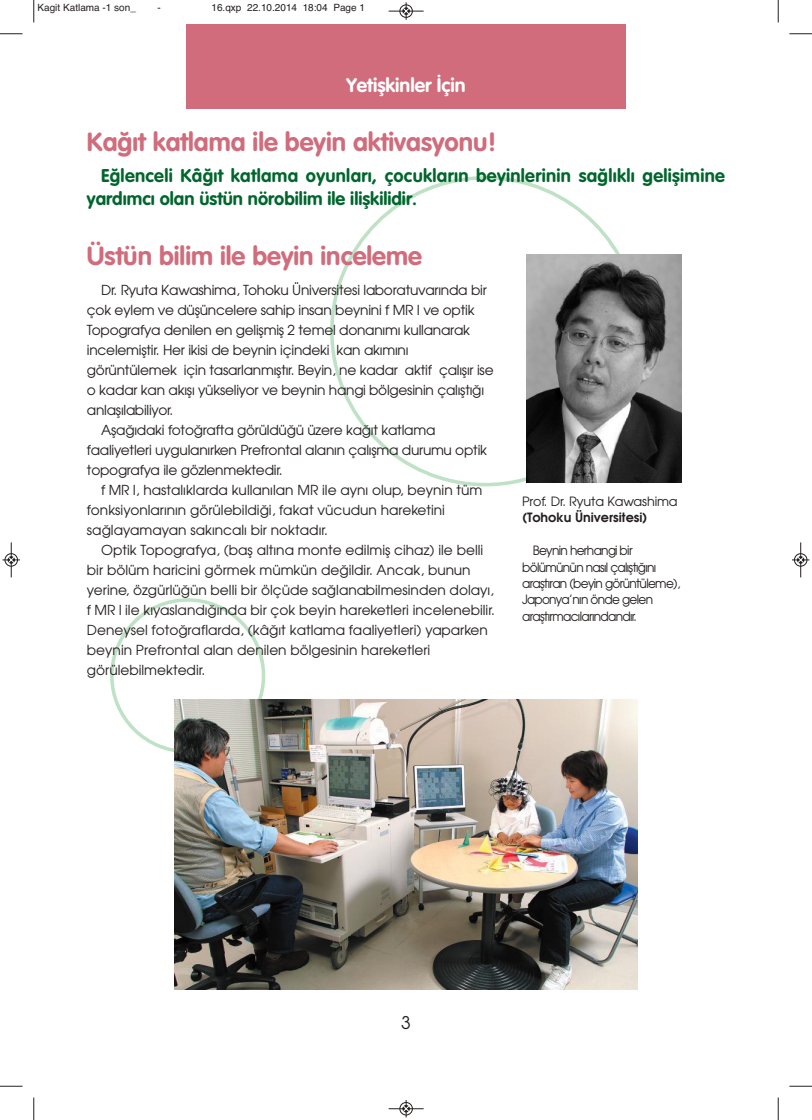
<style>
.page{position:relative;width:812px;height:1120px;background:#fff}
.page>*{position:absolute;margin:0;border:0;box-sizing:border-box;transform-origin:0 0}
.t1{font:25.88px "Vag Rounded Bold Turk";color:#d06c7c}
.t2{font:19.38px "Vag Rounded Bold Turk";color:#fff}
.t3{font:18.25px/23.8px "Vag Rounded Bold Turk";letter-spacing:.015em;color:#00662d}
.t4{font:17.5px "Avant Garde Tr";color:#241f1f}
.t5{font:13.75px "Avant Garde Tr";letter-spacing:-.015em;color:#241f1f}
.t6{font:12.75px/16.4px "Avant Garde Tr";letter-spacing:-.055em;color:#241f1f;scale:.95 1}
.t7{font:12.75px "Avant Garde Tr";letter-spacing:-.01em;color:#241f1f}
.t8{font:12.75px "Avant Garde Bold Tr";color:#241f1f}
.t9{font:10px "Helvetica";color:#241f1f}
</style>
<div class="page">
<svg style="left:330px;top:176px;width:310px;height:310px"></svg>
<div style="left:186px;top:24px;width:440px;height:85px;background:#d06c7c"></div>
<svg style="left:110px;top:598px;width:155px;height:154px"></svg>
<img style="left:526px;top:254px;width:156px;height:228px">
<img style="left:174px;top:700px;width:464px;height:289px">
<svg style="left:33px;top:0;width:2px;height:22px"></svg>
<svg style="left:0;top:33px;width:22px;height:2px"></svg>
<svg style="left:777px;top:0;width:2px;height:22px"></svg>
<svg style="left:789px;top:33px;width:23px;height:2px"></svg>
<svg style="left:33px;top:1097px;width:2px;height:23px"></svg>
<svg style="left:0;top:1086px;width:22px;height:1px"></svg>
<svg style="left:777px;top:1097px;width:2px;height:23px"></svg>
<svg style="left:789px;top:1086px;width:23px;height:1px"></svg>
<div style="left:399px;top:4px;width:14px;height:14px;border:1px solid #fff;border-radius:50%"></div>
<hr style="left:388px;top:11px;width:35px;height:1px;background:#241f1f">
<div style="left:400px;top:5px;width:12px;height:13px;border:1px solid #241f1f;border-radius:50%"></div>
<svg style="left:403px;top:2px;width:6px;height:18px"></svg>
<div style="left:399px;top:1102px;width:14px;height:13px;border:1px solid #fff;border-radius:50%"></div>
<hr style="left:388px;top:1108px;width:35px;height:1px;background:#241f1f">
<div style="left:400px;top:1102px;width:12px;height:13px;border:1px solid #241f1f;border-radius:50%"></div>
<svg style="left:403px;top:1100px;width:6px;height:17px"></svg>
<div style="left:5px;top:553px;width:13px;height:14px;border:1px solid #fff;border-radius:50%"></div>
<hr style="left:11px;top:542px;width:1px;height:35px;background:#241f1f">
<div style="left:5px;top:553px;width:13px;height:13px;border:1px solid #241f1f;border-radius:50%"></div>
<svg style="left:2px;top:557px;width:18px;height:6px"></svg>
<div style="left:794px;top:553px;width:13px;height:14px;border:1px solid #fff;border-radius:50%"></div>
<hr style="left:800px;top:542px;width:1px;height:35px;background:#241f1f">
<div style="left:794px;top:553px;width:13px;height:13px;border:1px solid #241f1f;border-radius:50%"></div>
<svg style="left:792px;top:557px;width:17px;height:6px"></svg>
<p class="t9" style="left:38px;top:2px;width:100px">Kagit Katlama -1 son_</p>
<p class="t9" style="left:158px;top:2px;width:5px">-</p>
<p class="t9" style="left:211px;top:2px;width:155px">16.qxp 22.10.2014 18:04 Page 1</p>
<h2 class="t2" style="left:346px;top:73px;width:120px">Yetişkinler İçin</h2>
<h1 class="t1" style="left:87px;top:127px;width:411px">Kağıt katlama ile beyin aktivasyonu!</h1>
<h3 class="t3" style="left:87px;top:163px;width:639px;text-indent:14px">Eğlenceli Kâğıt katlama oyunları, çocukların beyinlerinin sağlıklı gelişimine yardımcı olan üstün nörobilim ile ilişkilidir.</h3>
<h1 class="t1" style="left:87px;top:240px;width:337px">Üstün bilim ile beyin inceleme</h1>
<p class="t5" style="left:101px;top:285px;width:387px">Dr. Ryuta Kawashima, Tohoku Üniversitesi laboratuvarında bir</p>
<p class="t5" style="left:87px;top:305px;width:389px">çok eylem ve düşüncelere sahip insan beynini f MR I ve optik</p>
<p class="t5" style="left:87px;top:325px;width:385px">Topografya denilen en gelişmiş 2 temel donanımı kullanarak</p>
<p class="t5" style="left:87px;top:345px;width:323px">incelemiştir. Her ikisi de beynin içindeki kan akımını</p>
<p class="t5" style="left:87px;top:365px;width:408px">görüntülemek için tasarlanmıştır. Beyin, ne kadar aktif çalışır ise</p>
<p class="t5" style="left:87px;top:385px;width:398px">o kadar kan akışı yükseliyor ve beynin hangi bölgesinin çalıştığı</p>
<p class="t5" style="left:87px;top:405px;width:88px">anlaşılabiliyor.</p>
<p class="t5" style="left:101px;top:425px;width:336px">Aşağıdaki fotoğrafta görüldüğü üzere kağıt katlama</p>
<p class="t5" style="left:87px;top:445px;width:401px">faaliyetleri uygulanırken Prefrontal alanın çalışma durumu optik</p>
<p class="t5" style="left:87px;top:465px;width:197px">topografya ile gözlenmektedir.</p>
<p class="t5" style="left:101px;top:485px;width:383px">f MR I, hastalıklarda kullanılan MR ile aynı olup, beynin tüm</p>
<p class="t5" style="left:87px;top:505px;width:359px">fonksiyonlarının görülebildiği, fakat vücudun hareketini</p>
<p class="t5" style="left:87px;top:525px;width:242px">sağlayamayan sakıncalı bir noktadır.</p>
<p class="t5" style="left:101px;top:545px;width:383px">Optik Topografya, (baş altına monte edilmiş cihaz) ile belli</p>
<p class="t5" style="left:87px;top:565px;width:385px">bir bölüm haricini görmek mümkün değildir. Ancak, bunun</p>
<p class="t5" style="left:87px;top:585px;width:408px">yerine, özgürlüğün belli bir ölçüde sağlanabilmesinden dolayı,</p>
<p class="t5" style="left:87px;top:605px;width:409px">f MR I ile kıyaslandığında bir çok beyin hareketleri incelenebilir.</p>
<p class="t5" style="left:87px;top:625px;width:402px">Deneysel fotoğraflarda, (kâğıt katlama faaliyetleri) yaparken</p>
<p class="t5" style="left:87px;top:645px;width:345px">beynin Prefrontal alan denilen bölgesinin hareketleri</p>
<p class="t5" style="left:87px;top:665px;width:120px">görülebilmektedir.</p>
<p class="t7" style="left:522px;top:496px;width:157px">Prof. Dr. Ryuta Kawashima</p>
<p class="t8" style="left:522px;top:513px;width:127px">(Tohoku Üniversitesi)</p>
<p class="t6" style="left:522px;top:543px;width:168px;text-indent:11px">Beynin herhangi bir bölümünün nasıl çalıştığını araştıran (beyin görüntüleme),<br>Japonya’nın önde gelen araştırmacılarındandır.</p>
<p class="t4" style="left:401px;top:1016px;width:11px">3</p>
</div>
